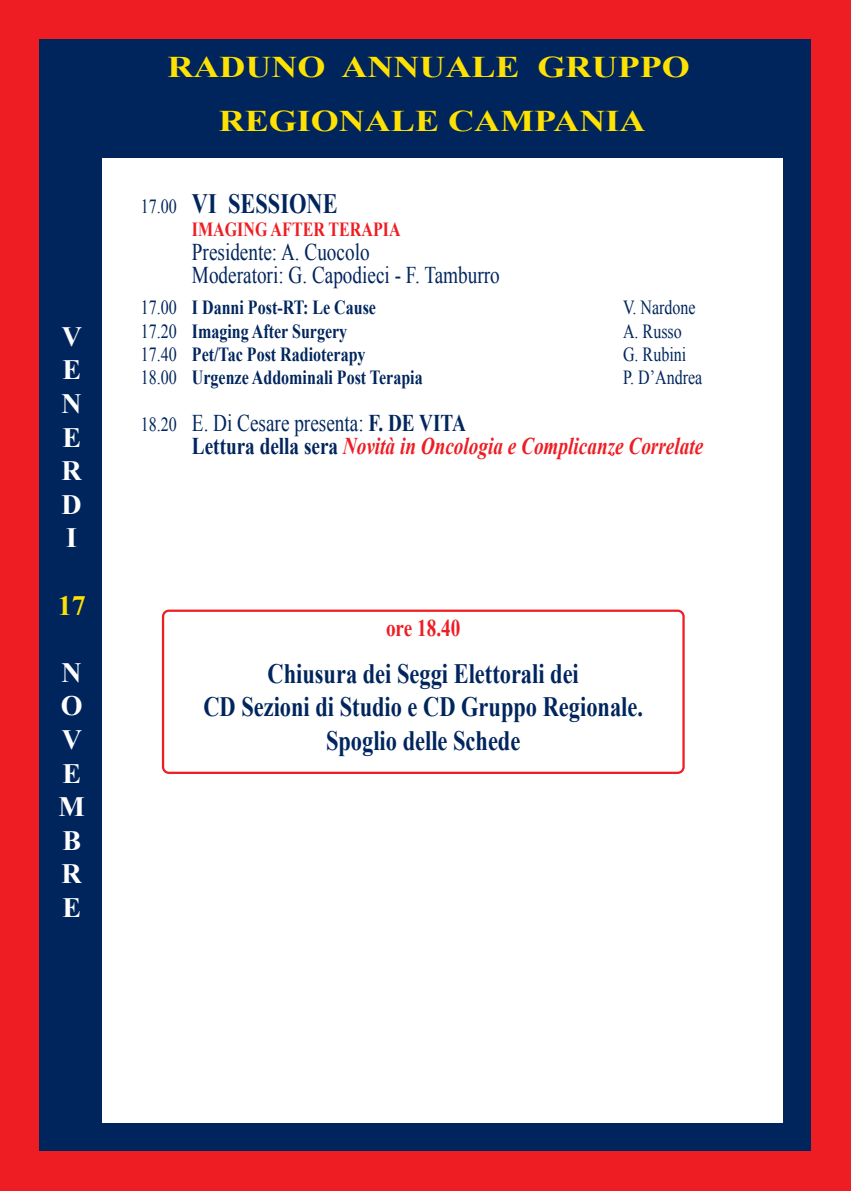
<style>
.page{position:relative;width:851px;height:1191px;background:#fff}
.page>*{position:absolute;margin:0;border:0;box-sizing:border-box;transform-origin:0 0}
.t1{font:700 30px/54.2px "Times New Roman";color:#ffe201;text-align:center;scale:1.2 1}
.t2{font:700 28px/33.2px "Times New Roman";color:#00255d;text-align:center;scale:.8 1}
.t3{font:700 28px/33.6px "Times New Roman";color:#fff;text-align:justify}
.t4{font:700 28px "Times New Roman";color:#ffe201}
.t5{font:italic 700 24px/23.4px "Times New Roman";color:#ee1d23;scale:.8 1}
.t6{font:24px/23.4px "Times New Roman";color:#00255d;scale:.8 1}
.t7{font:700 24px "Times New Roman";color:#ee1d23;scale:.8 1}
.t8{font:700 20px "Times New Roman";color:#00255d;scale:.8 1}
.t9{font:20px "Times New Roman";color:#00255d;scale:.8 1}
.t10{font:700 20px "Times New Roman";color:#ee1d23;scale:.8 1}
.s1{font-weight:400;font-size:20px}
.s2{font-weight:400}
.s3{font-weight:400;font-style:normal;font-size:20px;color:#00255d}
.s4{font-weight:400;font-style:normal;color:#00255d}
.s5{font-style:normal;color:#00255d}
</style>
<div class="page">
<div style="left:0;top:0;width:850px;height:1191px;background:#ee1d23"></div>
<div style="left:40px;top:40px;width:771px;height:1111px;background:#00255d"></div>
<div style="left:102px;top:159px;width:680px;height:964px;background:#fff"></div>
<svg style="left:162px;top:609px;width:522px;height:165px"></svg>
<h2 class="t3" style="left:62px;top:319px;width:22px">V E N E R D I</h2>
<h2 class="t4" style="left:58px;top:586px;width:29px">17</h2>
<h2 class="t3" style="left:59px;top:655px;width:28px;text-align:left">N<br>O<br>V<br>E<br>M<br>B<br>R<br>E</h2>
<h1 class="t1" style="left:167px;top:39px;width:437px">RADUNO ANNUALE GRUPPO<br>REGIONALE CAMPANIA</h1>
<h2 class="t2" style="left:141px;top:186px;width:247px"><span class="s1">17.00</span> VI SESSIONE</h2>
<p class="t10" style="left:192px;top:216px;width:262px">IMAGING AFTER TERAPIA</p>
<p class="t6" style="left:192px;top:239px;width:386px">Presidente: A. Cuocolo<br>Moderatori: G. Capodieci - F. Tamburro</p>
<p class="t8" style="left:141px;top:294px;width:295px"><span class="s2">17.00</span> I Danni Post-RT: Le Cause</p>
<p class="t9" style="left:623px;top:294px;width:92px">V. Nardone</p>
<p class="t8" style="left:141px;top:317px;width:259px"><span class="s2">17.20</span> Imaging After Surgery</p>
<p class="t9" style="left:623px;top:317px;width:75px">A. Russo</p>
<p class="t8" style="left:141px;top:340px;width:282px"><span class="s2">17.40</span> Pet/Tac Post Radioterapy</p>
<p class="t9" style="left:623px;top:341px;width:80px">G. Rubini</p>
<p class="t8" style="left:141px;top:364px;width:354px"><span class="s2">18.00</span> Urgenze Addominali Post Terapia</p>
<p class="t9" style="left:623px;top:364px;width:100px">P. D’Andrea</p>
<p class="t5" style="left:192px;top:410px;width:640px;text-indent:-51px"><span class="s3">18.20</span> <span class="s4">E. Di Cesare presenta:</span> <span class="s5">F. DE VITA<br>Lettura della sera</span> Novità in Oncologia e Complicanze Correlate</p>
<p class="t7" style="left:386px;top:612px;width:94px">ore 18.40</p>
<h2 class="t2" style="left:203px;top:656px;width:551px">Chiusura dei Seggi Elettorali dei<br>CD Sezioni di Studio e CD Gruppo Regionale.<br>Spoglio delle Schede</h2>
</div>
